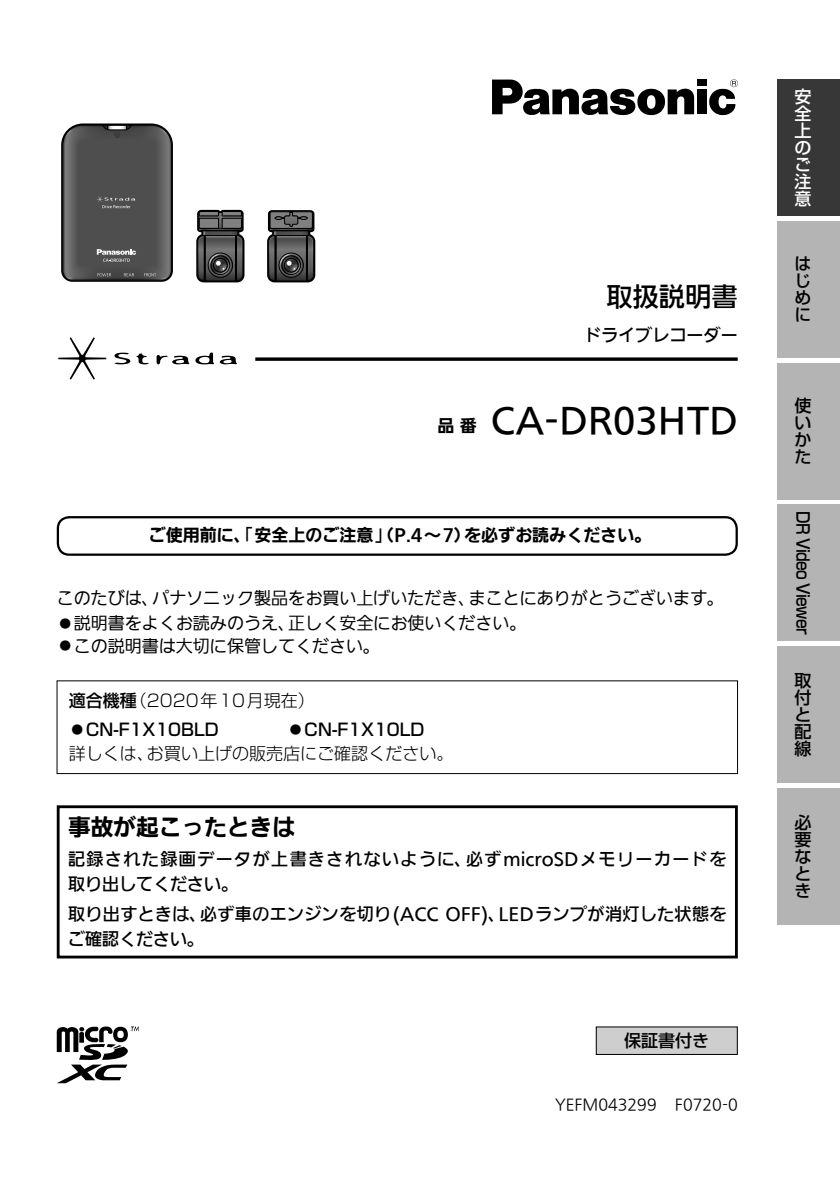
<style>
.page{position:relative;width:840px;height:1191px;background:#fff}
.page>*{position:absolute;margin:0;border:0;box-sizing:border-box;transform-origin:0 0}
.t1{font:34px "PUD Hinban M";color:#000}
.t2{font:26.2px "PUD Go Dp Mt";color:#000}
.t3{font:22.6px "PUD Go Dp Bt";color:#000}
.t4{font:17px/25.6px "PUD Go Dp Rt";color:#000}
.t5{font:500 17px/17px "Shin Go Pro";color:#000;text-align:justify}
.t6{font:17px/25.6px "PUD Go Dp Mt";letter-spacing:.02em;color:#000}
.t7{font:17px/25.6px "PUD Go Dp Mt";letter-spacing:.085em;color:#000}
.t8{font:300 17px/24.2px "Shin Go Pro";color:#000}
.t9{font:17px "PUD Go Dp Bt";color:#000}
.t10{font:500 17px "Shin Go Pro";letter-spacing:-.05em;color:#000;scale:.9 1}
.t11{font:17px "PUD Go Dp Mt";color:#000}
.t12{font:500 17px/17px "Shin Go Pro";color:#fff;text-align:justify}
.t13{font:14.8px "PUD Hinban R";color:#000}
.s1{font-size:17px}
.s2{font-family:"Shin Go Pro";font-weight:300}
.s3{font-weight:300}
.s4{font-weight:500}
</style>
<div class="page">
<div style="left:777px;top:79px;width:62px;height:136px;background:#373737"></div>
<div style="left:777px;top:221px;width:62px;height:136px;background:#b4b4b4"></div>
<div style="left:777px;top:363px;width:62px;height:136px;background:#b4b4b4"></div>
<div style="left:777px;top:646px;width:62px;height:136px;background:#b4b4b4"></div>
<div style="left:777px;top:788px;width:62px;height:136px;background:#b4b4b4"></div>
<div style="left:777px;top:505px;width:62px;height:136px;background:#b4b4b4"></div>
<svg style="left:58px;top:337px;width:48px;height:42px"></svg>
<svg style="left:114px;top:353px;width:16px;height:11px"></svg>
<svg style="left:136px;top:353px;width:13px;height:11px"></svg>
<svg style="left:220px;top:356px;width:17px;height:8px"></svg>
<svg style="left:195px;top:352px;width:19px;height:12px"></svg>
<svg style="left:156px;top:355px;width:33px;height:9px"></svg>
<svg style="left:255px;top:357px;width:482px;height:4px;background:#252525"></svg>
<div style="left:697px;top:80px;width:9px;height:6px;background:#000"></div>
<div style="left:697px;top:89px;width:9px;height:25px;background:#000"></div>
<svg style="left:492px;top:80px;width:201px;height:35px"></svg>
<svg style="left:709px;top:79px;width:28px;height:36px"></svg>
<svg style="left:57px;top:1026px;width:81px;height:57px"></svg>
<div style="left:596px;top:1027px;width:140px;height:27px;background:#cecece"></div>
<svg style="left:267px;top:210px;width:48px;height:72px;background:#4a4a4a"></svg>
<svg style="left:196px;top:210px;width:48px;height:72px;background:#4a4a4a"></svg>
<svg style="left:61px;top:123px;width:112px;height:159px;background:#565656"></svg>
<div style="left:57px;top:516px;width:680px;height:40px;border:2px solid #000;border-radius:11px"></div>
<div style="left:57px;top:680px;width:680px;height:94px;border:1px solid #000"></div>
<div style="left:57px;top:805px;width:680px;height:153px;border:3px solid #000"></div>
<h2 class="t2" style="left:606px;top:283px;width:133px">取扱説明書</h2>
<p class="t11" style="left:584px;top:326px;width:155px">ドライブレコーダー</p>
<h1 class="t1" style="left:437px;top:396px;width:301px"><span class="s1">品 番</span> CA-DR03HTD</h1>
<p class="t9" style="left:149px;top:527px;width:504px">ご使用前に、｢安全上のご注意｣（P.4～7）を必ずお読みください。</p>
<p class="t4" style="left:57px;top:586px;width:668px">このたびは、パナソニック製品をお買い上げいただき、まことにありがとうございます。<span class="s2">⿟</span>説明書をよくお読みのうえ、正しく安全にお使いください。</p>
<p class="t4" style="left:57px;top:634px;width:325px"><span class="s2">⿟</span>この説明書は大切に保管してください。</p>
<p class="t5" style="left:69px;top:684px;width:247px;line-height:28.4px">適合機種<span class="s3">（2020年10月現在）⿟</span>CN-F1X10BLD</p>
<p class="t8" style="left:69px;top:715px;width:386px;text-indent:218px">⿟<span class="s4">CN-F1X10LD<br></span>詳しくは、お買い上げの販売店にご確認ください。</p>
<h3 class="t3" style="left:68px;top:816px;width:228px">事故が起こったときは</h3>
<p class="t7" style="left:68px;top:847px;width:659px">記録された録画データが上書きされないように、必ずmicroSDメモリーカードを取り出してください。</p>
<p class="t6" style="left:68px;top:902px;width:659px">取り出すときは、必ず車のエンジンを切り(ACC OFF)、LEDランプが消灯した状態をご確認ください。</p>
<p class="t5" style="left:624px;top:1030px;width:87px">保証書付き</p>
<p class="t13" style="left:554px;top:1094px;width:184px">YEFM043299 F0720-0</p>
<p class="t12" style="left:794px;top:86px;width:18px">安全上のご注意</p>
<p class="t5" style="left:794px;top:253px;width:17px">はじめに</p>
<p class="t5" style="left:794px;top:395px;width:18px">使いかた</p>
<p class="t10" style="left:816px;top:511px;width:138px;rotate:90deg">DR Video Viewer</p>
<p class="t5" style="left:794px;top:670px;width:18px">取付と配線</p>
<p class="t5" style="left:794px;top:812px;width:18px">必要なとき</p>
</div>
